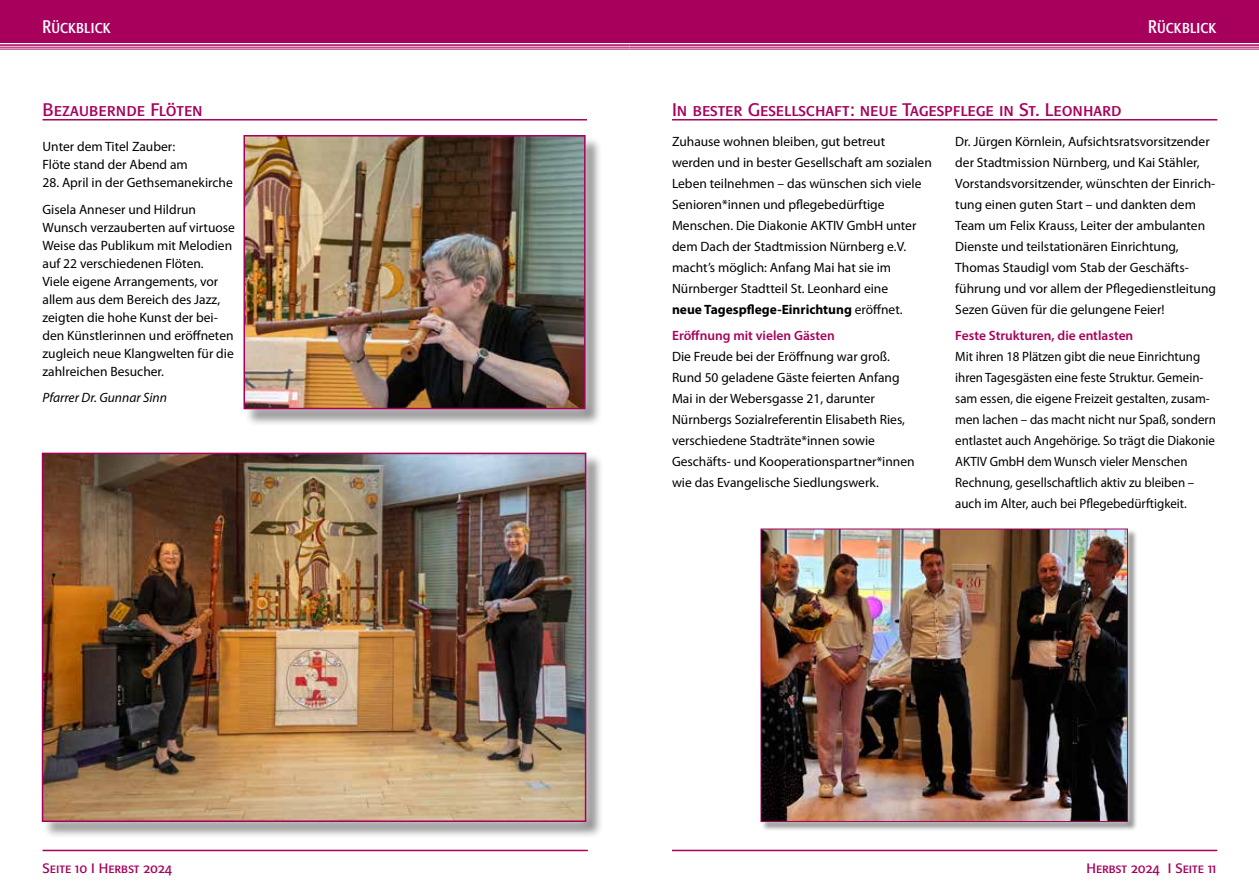
<style>
.page{position:relative;width:1259px;height:893px;background:#fff}
.page>*{position:absolute;margin:0;border:0;box-sizing:border-box;transform-origin:0 0}
.t1{font:18px "Formata Regular SC";color:#a7005c}
.t2{font:18px "Formata Condensed SC";letter-spacing:.01em;color:#fff}
.t3{font:13.5px/21px "Myriad Pro";color:#000}
.t4{font:13.5px/21px "Myriad Pro";color:#000;scale:.96 1}
.t5{font:13.5px "Myriad Variable Concept";color:#a7005c}
.t6{font:13.5px "Formata Regular SC";color:#a7005c}
.t7{font:italic 13.5px "Myriad Pro";color:#000}
.s1{font-weight:700}
</style>
<div class="page">
<div style="left:0;top:0;width:629px;height:43px;background:#a7005c"></div>
<div style="left:629px;top:0;width:630px;height:43px;background:#a7005c"></div>
<hr style="left:0;top:44px;width:629px;height:2px;background:#a7005c">
<hr style="left:629px;top:44px;width:630px;height:2px;background:#a7005c">
<hr style="left:0;top:47px;width:629px;height:1px;background:#a7005c">
<hr style="left:629px;top:47px;width:630px;height:1px;background:#a7005c">
<hr style="left:0;top:49px;width:629px;height:1px;background:#a7005c">
<hr style="left:629px;top:49px;width:630px;height:1px;background:#a7005c">
<hr style="left:43px;top:850px;width:545px;height:1px;background:#a7005c">
<hr style="left:672px;top:850px;width:545px;height:1px;background:#a7005c">
<hr style="left:43px;top:119px;width:544px;height:2px;background:#a7005c">
<div style="left:244px;top:136px;width:359px;height:290px;background:#000;opacity:.44"></div>
<div style="left:234px;top:125px;width:361px;height:294px;background:#fff;opacity:.75"></div>
<img style="left:246px;top:138px;width:336px;height:268px">
<div style="left:243px;top:135px;width:342px;height:274px;border:2px solid #a7005c"></div>
<div style="left:43px;top:453px;width:560px;height:386px;background:#000;opacity:.44"></div>
<div style="left:32px;top:443px;width:564px;height:389px;background:#fff;opacity:.75"></div>
<img style="left:45px;top:456px;width:538px;height:363px">
<div style="left:42px;top:453px;width:544px;height:369px;border:2px solid #a7005c"></div>
<hr style="left:672px;top:119px;width:545px;height:2px;background:#a7005c">
<div style="left:761px;top:529px;width:376px;height:303px;background:#000;opacity:.44"></div>
<div style="left:755px;top:523px;width:378px;height:304px;background:#fff;opacity:.75"></div>
<img style="left:762px;top:531px;width:364px;height:289px">
<div style="left:760px;top:529px;width:368px;height:293px;border:1px solid #a7005c"></div>
<h1 class="t2" style="left:43px;top:16px;width:70px">Rückblick</h1>
<h1 class="t2" style="left:1148px;top:16px;width:70px">Rückblick</h1>
<h1 class="t1" style="left:43px;top:99px;width:162px">Bezaubernde Flöten</h1>
<p class="t3" style="left:43px;top:138px;width:147px;line-height:18px">Unter dem Titel Zauber:<br>Flöte stand der Abend am</p>
<p class="t3" style="left:43px;top:169px;width:192px;line-height:26.5px">28. April in der Gethsemanekirche<br>Gisela Anneser und Hildrun</p>
<p class="t3" style="left:43px;top:218px;width:194px;line-height:18px">Wunsch verzauberten auf virtuose<br>Weise das Publikum mit Melodien auf 22 verschiedenen Flöten.<br>Viele eigene Arrangements, vor allem aus dem Bereich des Jazz, zeigten die hohe Kunst der bei&shy;den Künstlerinnen und eröffneten zugleich neue Klangwelten für die zahlreichen Besucher.</p>
<p class="t7" style="left:43px;top:389px;width:126px">Pfarrer Dr. Gunnar Sinn</p>
<h1 class="t1" style="left:672px;top:99px;width:451px">In bester Gesellschaft: neue Tagespflege in St. Leonhard</h1>
<p class="t3" style="left:672px;top:131px;width:261px">Zuhause wohnen bleiben, gut betreut<br>werden und in bester Gesellschaft am sozialen Leben teilnehmen – das wünschen sich viele Senioren*innen und pflegebedürftige Menschen. Die Diakonie AKTIV GmbH unter dem Dach der Stadtmission Nürnberg e.V. macht’s möglich: Anfang Mai hat sie im Nürnberger Stadtteil St. Leonhard eine<br><span class="s1">neue Tagespflege-Einrichtung</span> eröffnet.</p>
<p class="t5" style="left:672px;top:328px;width:164px">Eröffnung mit vielen Gästen</p>
<p class="t3" style="left:672px;top:346px;width:244px">Die Freude bei der Eröffnung war groß.<br>Rund 50 geladene Gäste feierten Anfang Mai in der Webersgasse 21, darunter Nürnbergs Sozialreferentin Elisabeth Ries, verschiedene Stadträte*innen sowie Geschäfts- und Kooperationspartner*innen wie das Evangelische Siedlungswerk.</p>
<p class="t3" style="left:955px;top:131px;width:262px">Dr. Jürgen Körnlein, Aufsichtsratsvorsitzender der Stadtmission Nürnberg, und Kai Stähler, Vorstandsvorsitzender, wünschten der Einrich&shy;tung einen guten Start – und dankten dem Team um Felix Krauss, Leiter der ambulanten Dienste und teilstationären Einrichtung, Thomas Staudigl vom Stab der Geschäfts&shy;führung und vor allem der Pflegedienstleitung Sezen Güven für die gelungene Feier!</p>
<p class="t5" style="left:955px;top:328px;width:180px">Feste Strukturen, die entlasten</p>
<p class="t4" style="left:955px;top:346px;width:273px">Mit ihren 18 Plätzen gibt die neue Einrichtung ihren Tagesgästen eine feste Struktur. Gemein&shy;sam essen, die eigene Freizeit gestalten, zusam&shy;men lachen – das macht nicht nur Spaß, sondern entlastet auch Angehörige. So trägt die Diakonie AKTIV GmbH dem Wunsch vieler Menschen Rechnung, gesellschaftlich aktiv zu bleiben – auch im Alter, auch bei Pflegebedürftigkeit.</p>
<p class="t6" style="left:43px;top:860px;width:131px">Seite 10 I Herbst 2024</p>
<p class="t6" style="left:1086px;top:860px;width:131px">Herbst 2024 I Seite 11</p>
</div>
